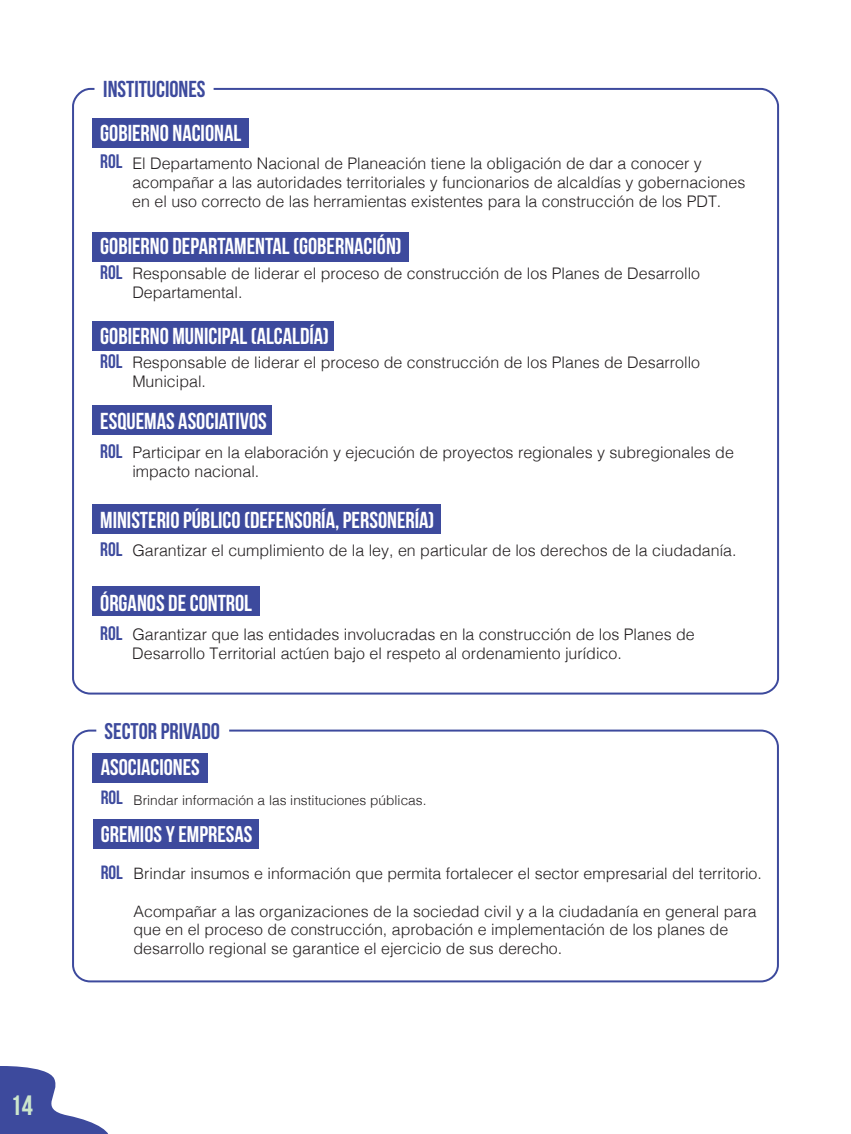
<style>
.page{position:relative;width:851px;height:1134px;background:#fff}
.page>*{position:absolute;margin:0;border:0;box-sizing:border-box;transform-origin:0 0}
.t1{font:700 28px "Bebas Neue";color:#cce6cc}
.t2{font:700 23px "Bebas Neue";color:#fff}
.t3{font:700 23px "Bebas Neue";color:#3d4a9d}
.t4{font:700 22.6px "Bebas Neue";color:#fff}
.t5{font:700 22.6px "Bebas Neue";color:#3d4a9d}
.t6{font:700 19.6px "Bebas Neue";color:#3d4a9d}
.t7{font:700 19.2px "Bebas Neue";color:#3d4a9d}
.t8{font:300 16px/19.2px "Helvetica";color:#231f20}
.t9{font:300 15.8px/18.8px "Helvetica";color:#231f20}
.t10{font:300 13.4px "Helvetica";color:#231f20}
.s1{font-family:"Bebas Neue";font-weight:700;font-size:19.6px;color:#3d4a9d}
</style>
<div class="page">
<svg style="left:0;top:1066px;width:108px;height:68px"></svg>
<div style="left:92px;top:118px;width:156px;height:29px;background:#3d4a9d"></div>
<div style="left:92px;top:232px;width:316px;height:29px;background:#3d4a9d"></div>
<div style="left:92px;top:321px;width:242px;height:30px;background:#3d4a9d"></div>
<div style="left:92px;top:406px;width:179px;height:29px;background:#3d4a9d"></div>
<div style="left:92px;top:504px;width:349px;height:30px;background:#3d4a9d"></div>
<div style="left:92px;top:586px;width:167px;height:30px;background:#3d4a9d"></div>
<div style="left:72px;top:729px;width:706px;height:253px;border:2px solid #3d4a9d;border-radius:17px"></div>
<div style="left:92px;top:753px;width:116px;height:29px;background:#3d4a9d"></div>
<div style="left:93px;top:819px;width:165px;height:30px;background:#3d4a9d"></div>
<h1 class="t1" style="left:11px;top:1090px;width:24px">14</h1>
<h2 class="t3" style="left:103px;top:76px;width:104px">INSTITUCIONES</h2>
<h2 class="t2" style="left:100px;top:121px;width:142px">GOBIERNO NACIONAL</h2>
<p class="t6" style="left:100px;top:151px;width:24px">ROL</p>
<p class="t8" style="left:132px;top:153px;width:614px">El Departamento Nacional de Planeación tiene la obligación de dar a conocer y acompañar a las autoridades territoriales y funcionarios de alcaldías y gobernaciones en el uso correcto de las herramientas existentes para la construcción de los PDT.</p>
<h2 class="t2" style="left:100px;top:233px;width:303px">GOBIERNO DEPARTAMENTAL (GOBERNACIÓN)</h2>
<p class="t6" style="left:100px;top:262px;width:24px">ROL</p>
<p class="t8" style="left:132px;top:263px;width:569px">Responsable de liderar el proceso de construcción de los Planes de Desarrollo<br>Departamental.</p>
<h2 class="t2" style="left:100px;top:324px;width:230px">GOBIERNO MUNICIPAL (ALCALDÍA)</h2>
<p class="t8" style="left:132px;top:351px;width:569px;text-indent:-32px"><span class="s1">ROL</span> Responsable de liderar el proceso de construcción de los Planes de Desarrollo<br>Municipal.</p>
<h2 class="t2" style="left:100px;top:408px;width:168px">ESQUEMAS ASOCIATIVOS</h2>
<p class="t8" style="left:132px;top:441px;width:603px;text-indent:-32px"><span class="s1">ROL</span> Participar en la elaboración y ejecución de proyectos regionales y subregionales de impacto nacional.</p>
<h2 class="t2" style="left:100px;top:508px;width:335px">MINISTERIO PÚBLICO (DEFENSORÍA, PERSONERÍA)</h2>
<p class="t8" style="left:100px;top:539px;width:637px"><span class="s1">ROL</span> Garantizar el cumplimiento de la ley, en particular de los derechos de la ciudadanía.</p>
<h2 class="t2" style="left:100px;top:590px;width:153px">ÓRGANOS DE CONTROL</h2>
<p class="t8" style="left:132px;top:623px;width:564px;text-indent:-32px"><span class="s1">ROL</span> Garantizar que las entidades involucradas en la construcción de los Planes de<br>Desarrollo Territorial actúen bajo el respeto al ordenamiento jurídico.</p>
<h3 class="t5" style="left:104px;top:719px;width:117px">SECTOR PRIVADO</h3>
<h3 class="t4" style="left:101px;top:755px;width:101px">ASOCIACIONES</h3>
<p class="t10" style="left:133px;top:788px;width:294px">Brindar información a las instituciones públicas.</p>
<h3 class="t4" style="left:101px;top:822px;width:153px">GREMIOS Y EMPRESAS</h3>
<p class="t9" style="left:133px;top:863px;width:630px">Brindar insumos e información que permita fortalecer el sector empresarial del territorio.</p>
<p class="t9" style="left:133px;top:900px;width:624px">Acompañar a las organizaciones de la sociedad civil y a la ciudadanía en general para que en el proceso de construcción, aprobación e implementación de los planes de desarrollo regional se garantice el ejercicio de sus derecho.</p>
<p class="t7" style="left:101px;top:787px;width:24px">ROL</p>
<p class="t7" style="left:101px;top:862px;width:24px">ROL</p>
</div>
